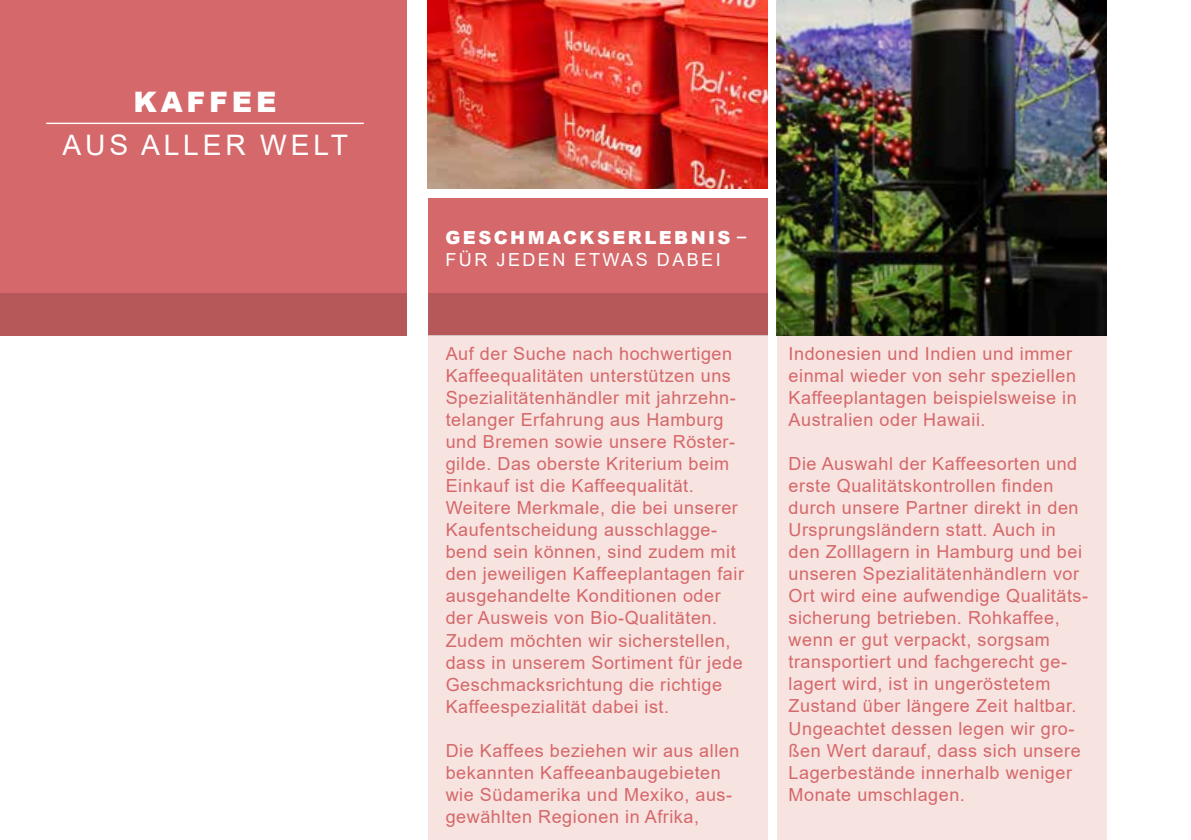
<style>
.page{position:relative;width:1191px;height:840px;background:#fff}
.page>*{position:absolute;margin:0;border:0;box-sizing:border-box;transform-origin:0 0}
.t1{font:28.2px "Arial";letter-spacing:.135em;color:#fff}
.t2{font:900 28.2px "Arial";letter-spacing:.135em;color:#fff}
.t3{font:18px/22px "Arial";letter-spacing:.03em;color:#d5686a}
.t4{font:900 18px "Arial";letter-spacing:.135em;color:#fff}
.t5{font:18px "Arial";letter-spacing:.135em;color:#fff}
</style>
<div class="page">
<div style="left:0;top:0;width:406px;height:335px;background:#d5686a"></div>
<div style="left:0;top:294px;width:406px;height:42px;background:#b6585a"></div>
<hr style="left:46px;top:123px;width:318px;height:1px;background:#fff">
<div style="left:428px;top:198px;width:339px;height:137px;background:#d5686a"></div>
<div style="left:428px;top:335px;width:339px;height:504px;background:#f7e3e0"></div>
<div style="left:777px;top:336px;width:329px;height:503px;background:#f7e3e0"></div>
<div style="left:428px;top:293px;width:339px;height:42px;background:#b6585a"></div>
<img style="left:428px;top:0;width:339px;height:189px">
<img style="left:777px;top:0;width:329px;height:336px">
<h1 class="t2" style="left:133px;top:81px;width:144px">KAFFEE</h1>
<h1 class="t1" style="left:62px;top:126px;width:287px">AUS ALLER WELT</h1>
<p class="t4" style="left:445px;top:224px;width:302px">GESCHMACKSERLEBNIS –</p>
<p class="t5" style="left:445px;top:247px;width:277px">FÜR JEDEN ETWAS DABEI</p>
<p class="t3" style="left:446px;top:342px;width:300px">Auf der Suche nach hochwertigen Kaffeequalitäten unterstützen uns Spezialitätenhändler mit jahrzehn&shy;telanger Erfahrung aus Hamburg und Bremen sowie unsere Röster&shy;gilde. Das oberste Kriterium beim Einkauf ist die Kaffeequalität.<br>Weitere Merkmale, die bei unserer Kaufentscheidung ausschlagge&shy;bend sein können, sind zudem mit den jeweiligen Kaffeeplantagen fair ausgehandelte Konditionen oder der Ausweis von Bio-Qualitäten.<br>Zudem möchten wir sicherstellen, dass in unserem Sortiment für jede Geschmacksrichtung die richtige Kaffeespezialität dabei ist.</p>
<p class="t3" style="left:446px;top:738px;width:295px">Die Kaffees beziehen wir aus allen bekannten Kaffeeanbaugebieten wie Südamerika und Mexiko, aus&shy;gewählten Regionen in Afrika,</p>
<p class="t3" style="left:788px;top:342px;width:290px">Indonesien und Indien und immer einmal wieder von sehr speziellen<br>Kaffeeplantagen beispielsweise in<br>Australien oder Hawaii.</p>
<p class="t3" style="left:788px;top:452px;width:301px">Die Auswahl der Kaffeesorten und erste Qualitätskontrollen finden durch unsere Partner direkt in den Ursprungsländern statt. Auch in den Zolllagern in Hamburg und bei unseren Spezialitätenhändlern vor Ort wird eine aufwendige Qualitäts&shy;sicherung betrieben. Rohkaffee, wenn er gut verpackt, sorgsam transportiert und fachgerecht ge&shy;lagert wird, ist in ungeröstetem Zustand über längere Zeit haltbar.<br>Ungeachtet dessen legen wir gro&shy;ßen Wert darauf, dass sich unsere Lagerbestände innerhalb weniger Monate umschlagen.</p>
</div>
